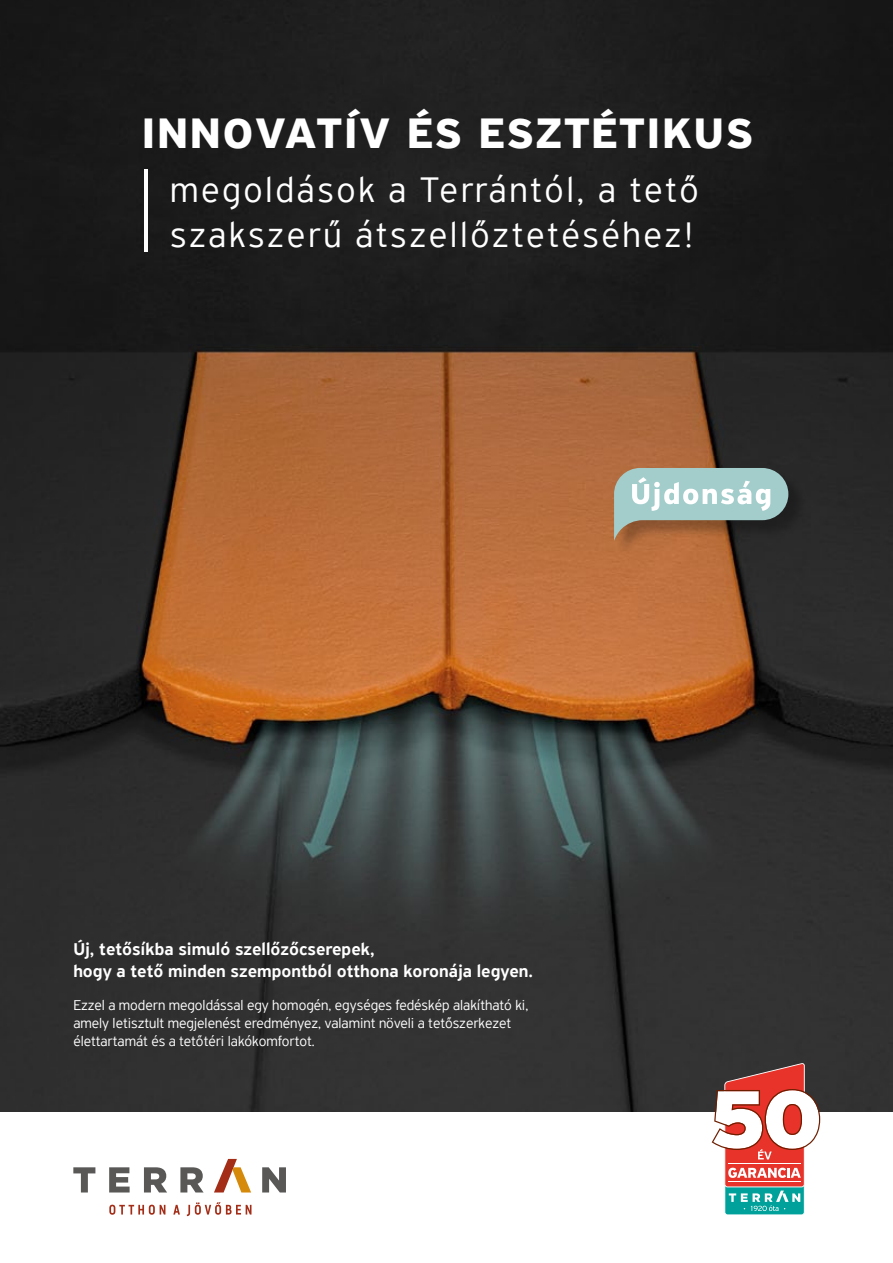
<style>
.page{position:relative;width:893px;height:1263px;background:#fff}
.page>*{position:absolute;margin:0;border:0;box-sizing:border-box;transform-origin:0 0}
.t1{font:700 45px "PF Highway Sans Pro";letter-spacing:.05em;color:#fff}
.t2{font:300 37.5px/45px "PF Highway Sans Pro";letter-spacing:.07em;color:#fff}
.t3{font:500 18px/21.6px "PF Highway Sans Pro";color:#fff}
.t4{font:300 15px/18px "PF Highway Sans Pro";color:#fff}
</style>
<div class="page">
<img style="left:0;top:0;width:893px;height:1112px">
<hr style="left:145px;top:169px;width:3px;height:83px;background:#fff">
<div style="left:616px;top:470px;width:191px;height:88px;background:#000;opacity:.25"></div>
<svg style="left:614px;top:468px;width:174px;height:73px;background:#9eaaa1"></svg>
<svg style="left:109px;top:1205px;width:56px;height:10px"></svg>
<svg style="left:173px;top:1205px;width:7px;height:9px"></svg>
<svg style="left:187px;top:1202px;width:64px;height:14px"></svg>
<svg style="left:262px;top:1167px;width:24px;height:25px"></svg>
<svg style="left:180px;top:1167px;width:23px;height:25px"></svg>
<svg style="left:144px;top:1167px;width:23px;height:25px"></svg>
<svg style="left:109px;top:1167px;width:21px;height:25px"></svg>
<svg style="left:73px;top:1167px;width:22px;height:25px"></svg>
<svg style="left:214px;top:1159px;width:37px;height:33px"></svg>
<svg style="left:712px;top:1063px;width:108px;height:152px"></svg>
<h1 class="t1" style="left:142px;top:106px;width:612px">INNOVATÍV ÉS ESZTÉTIKUS</h1>
<h2 class="t2" style="left:170px;top:167px;width:530px">megoldások a Terrántól, a tető szakszerű átszellőztetéséhez!</h2>
<p class="t3" style="left:73px;top:939px;width:461px">Új, tetősíkba simuló szellőzőcserepek,<br>hogy a tető minden szempontból otthona koronája legyen.</p>
<p class="t4" style="left:73px;top:996px;width:457px">Ezzel a modern megoldással egy homogén, egységes fedéskép alakítható ki, amely letisztult megjelenést eredményez, valamint növeli a tetőszerkezet élettartamát és a tetőtéri lakókomfortot.</p>
</div>
